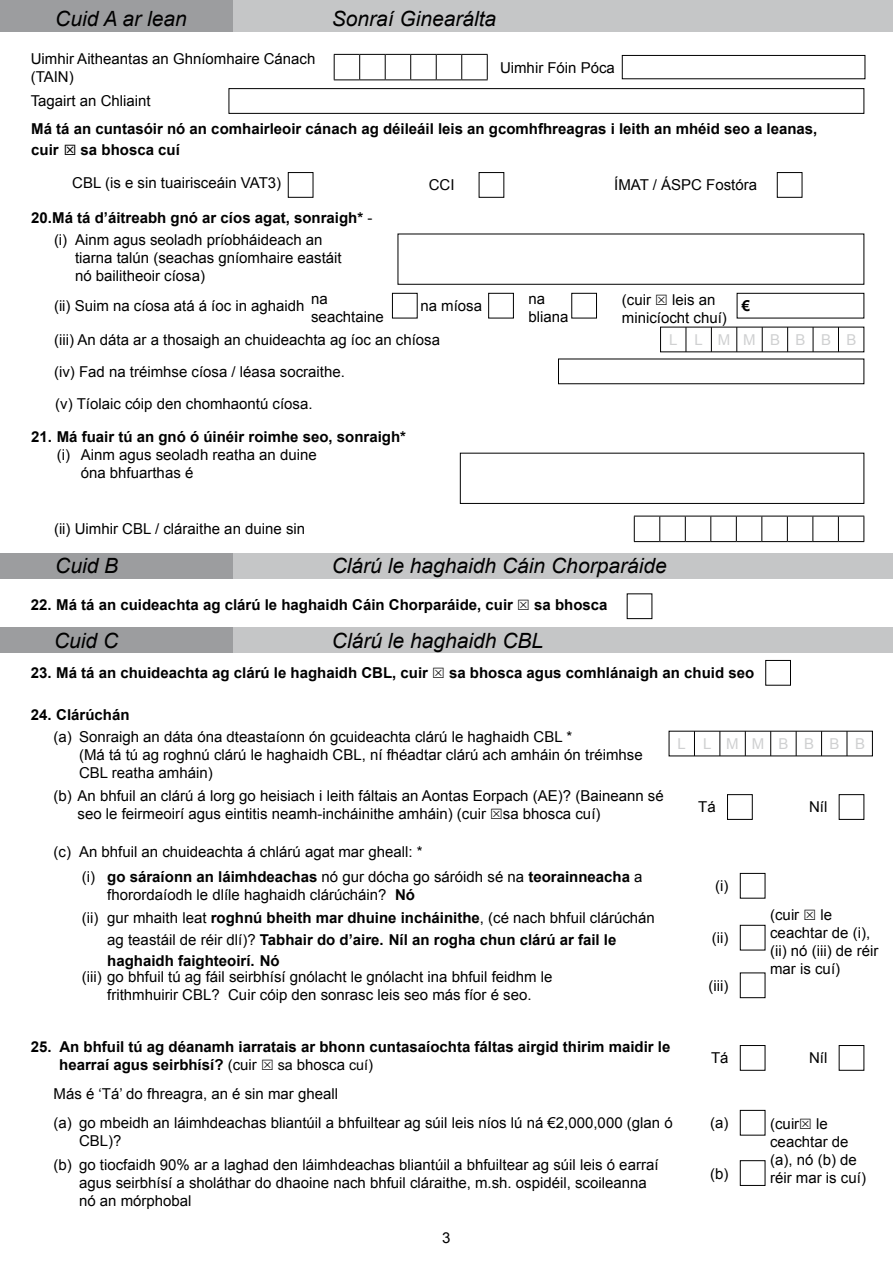
<style>
.page{position:relative;width:893px;height:1263px;background:#fff}
.page>*{position:absolute;margin:0;border:0;box-sizing:border-box;transform-origin:0 0}
.t1{font:italic 21px "Arial";color:#000}
.t2{font:15px/18px "Arial";color:#000}
.t3{font:700 15px/21.6px "Arial";color:#000}
.t4{font:15px "Arial";letter-spacing:1.01em;color:#cfd0d1}
.s1{font-weight:400}
.s2{font-weight:700}
.s3{font-size:14.25px}
</style>
<div class="page">
<div style="left:0;top:0;width:234px;height:32px;background:#9c9d9f"></div>
<div style="left:234px;top:0;width:659px;height:32px;background:#c5c6c7"></div>
<div style="left:0;top:553px;width:234px;height:25px;background:#9c9d9f"></div>
<div style="left:234px;top:553px;width:659px;height:25px;background:#c5c6c7"></div>
<div style="left:288px;top:172px;width:25px;height:26px;border:1px solid #000"></div>
<div style="left:479px;top:172px;width:25px;height:26px;border:1px solid #000"></div>
<div style="left:777px;top:172px;width:25px;height:26px;border:1px solid #000"></div>
<svg style="left:334px;top:54px;width:154px;height:27px"></svg>
<div style="left:622px;top:55px;width:243px;height:24px;border:1px solid #000"></div>
<div style="left:229px;top:88px;width:635px;height:26px;border:1px solid #000"></div>
<div style="left:460px;top:453px;width:404px;height:51px;border:1px solid #000"></div>
<svg style="left:634px;top:516px;width:230px;height:26px"></svg>
<div style="left:0;top:627px;width:234px;height:26px;background:#9c9d9f"></div>
<div style="left:234px;top:627px;width:659px;height:26px;background:#c5c6c7"></div>
<div style="left:765px;top:660px;width:26px;height:26px;border:1px solid #000"></div>
<svg style="left:719px;top:731px;width:1px;height:25px"></svg>
<svg style="left:745px;top:731px;width:1px;height:25px"></svg>
<svg style="left:770px;top:731px;width:1px;height:25px"></svg>
<svg style="left:796px;top:731px;width:1px;height:25px"></svg>
<svg style="left:821px;top:731px;width:1px;height:25px"></svg>
<svg style="left:847px;top:731px;width:1px;height:25px"></svg>
<svg style="left:694px;top:731px;width:1px;height:25px"></svg>
<div style="left:727px;top:794px;width:26px;height:26px;border:1px solid #000"></div>
<div style="left:839px;top:794px;width:25px;height:26px;border:1px solid #000"></div>
<div style="left:740px;top:873px;width:25px;height:25px;border:1px solid #000"></div>
<div style="left:740px;top:925px;width:25px;height:25px;border:1px solid #000"></div>
<div style="left:740px;top:972px;width:25px;height:26px;border:1px solid #000"></div>
<div style="left:740px;top:1045px;width:25px;height:26px;border:1px solid #000"></div>
<div style="left:839px;top:1045px;width:25px;height:26px;border:1px solid #000"></div>
<div style="left:740px;top:1110px;width:25px;height:25px;border:1px solid #000"></div>
<div style="left:740px;top:1160px;width:25px;height:26px;border:1px solid #000"></div>
<div style="left:398px;top:234px;width:466px;height:51px;border:1px solid #000"></div>
<svg style="left:711px;top:327px;width:1px;height:25px"></svg>
<svg style="left:736px;top:327px;width:1px;height:25px"></svg>
<svg style="left:762px;top:327px;width:1px;height:25px"></svg>
<svg style="left:787px;top:327px;width:1px;height:25px"></svg>
<svg style="left:813px;top:327px;width:1px;height:25px"></svg>
<svg style="left:838px;top:327px;width:1px;height:25px"></svg>
<svg style="left:686px;top:327px;width:1px;height:25px"></svg>
<div style="left:392px;top:293px;width:26px;height:25px;border:1px solid #000"></div>
<div style="left:488px;top:293px;width:26px;height:25px;border:1px solid #000"></div>
<div style="left:571px;top:293px;width:26px;height:25px;border:1px solid #000"></div>
<div style="left:737px;top:293px;width:127px;height:25px;border:1px solid #000"></div>
<h1 class="t1" style="left:55px;top:5px;width:133px">Cuid A ar lean</h1>
<h1 class="t1" style="left:332px;top:5px;width:166px">Sonraí Ginearálta</h1>
<p class="t2" style="left:31px;top:50px;width:286px">Uimhir Aitheantas an Ghníomhaire Cánach (TAIN)</p>
<p class="t2" style="left:31px;top:92px;width:122px">Tagairt an Chliaint</p>
<p class="t2" style="left:500px;top:58px;width:116px">Uimhir Fóin Póca</p>
<p class="t3" style="left:31px;top:118px;width:788px">Má tá an cuntasóir nó an comhairleoir cánach ag déileáil leis an gcomhfhreagras i leith an mhéid seo a leanas, cuir</p>
<p class="t3" style="left:81px;top:140px;width:101px">sa bhosca cuí</p>
<p class="t2" style="left:72px;top:174px;width:210px">CBL (is e sin tuairisceáin VAT3)</p>
<p class="t2" style="left:429px;top:176px;width:27px">CCI</p>
<p class="t2" style="left:614px;top:176px;width:144px">ÍMAT / ÁSPC Fostóra</p>
<p class="t3" style="left:31px;top:208px;width:343px">20.Má tá d’áitreabh gnó ar cíos agat, sonraigh* <span class="s1">-</span></p>
<p class="t2" style="left:75px;top:230px;width:268px;text-indent:-21px">(i) Ainm agus seoladh príobháideach an tiarna talún (seachas gníomhaire eastáit nó bailitheoir cíosa)</p>
<p class="t2" style="left:622px;top:291px;width:31px">(cuir</p>
<p class="t2" style="left:622px;top:291px;width:107px;text-indent:50px">leis an minicíocht chuí)</p>
<p class="t2" style="left:311px;top:290px;width:74px">na seachtaine</p>
<p class="t2" style="left:420px;top:297px;width:63px">na míosa</p>
<p class="t2" style="left:528px;top:290px;width:42px">na bliana</p>
<p class="t3" style="left:742px;top:296px;width:10px">€</p>
<p class="t2" style="left:54px;top:297px;width:252px">(ii) Suim na cíosa atá á íoc in aghaidh</p>
<p class="t2" style="left:54px;top:331px;width:388px">(iii) An dáta ar a thosaigh an chuideachta ag íoc an chíosa</p>
<p class="t4" style="left:669px;top:330px;width:189px">L LMMBBBB</p>
<p class="t2" style="left:54px;top:363px;width:292px">(iv) Fad na tréimhse cíosa / léasa socraithe.</p>
<p class="t2" style="left:55px;top:394px;width:259px">(v) Tíolaic cóip den chomhaontú cíosa.</p>
<p class="t3" style="left:31px;top:426px;width:376px">21. Má fuair tú an gnó ó úinéir roimhe seo, sonraigh*</p>
<p class="t2" style="left:81px;top:445px;width:237px;text-indent:-24px">(i) Ainm agus seoladh reatha an duine óna bhfuarthas é</p>
<p class="t2" style="left:54px;top:520px;width:253px">(ii) Uimhir CBL / cláraithe an duine sin</p>
<h1 class="t1" style="left:55px;top:552px;width:65px">Cuid B</h1>
<h1 class="t1" style="left:332px;top:552px;width:336px">Clárú le haghaidh Cáin Chorparáide</h1>
<p class="t3" style="left:31px;top:594px;width:484px">22. Má tá an cuideachta ag clárú le haghaidh Cáin Chorparáide, cuir</p>
<p class="t3" style="left:534px;top:594px;width:75px">sa bhosca</p>
<h1 class="t1" style="left:54px;top:627px;width:66px">Cuid C</h1>
<h1 class="t1" style="left:332px;top:627px;width:213px">Clárú le haghaidh CBL</h1>
<p class="t3" style="left:31px;top:663px;width:399px">23. Má tá an chuideachta ag clárú le haghaidh CBL, cuir</p>
<p class="t3" style="left:449px;top:663px;width:307px">sa bhosca agus comhlánaigh an chuid seo</p>
<p class="t3" style="left:31px;top:705px;width:100px">24. Clárúchán</p>
<p class="t4" style="left:677px;top:734px;width:189px">L LMMBBBB</p>
<p class="t2" style="left:79px;top:728px;width:565px;text-indent:-26px">(a) Sonraigh an dáta óna dteastaíonn ón gcuideachta clárú le haghaidh CBL *<br>(Má tá tú ag roghnú clárú le haghaidh CBL, ní fhéadtar clárú ach amháin ón tréimhse<br>CBL reatha amháin)</p>
<p class="t2" style="left:78px;top:787px;width:588px;text-indent:-24px">(b) An bhfuil an clárú á lorg go heisiach i leith fáltais an Aontas Eorpach (AE)? (Baineann sé seo le feirmeoirí agus eintitis neamh-incháinithe amháin) (cuir sa bhosca cuí)</p>
<p class="t2" style="left:698px;top:798px;width:19px">Tá</p>
<p class="t2" style="left:809px;top:798px;width:20px">Níl</p>
<p class="t2" style="left:54px;top:843px;width:371px">(c) An bhfuil an chuideachta á chlárú agat mar gheall: *</p>
<p class="t2" style="left:107px;top:868px;width:537px;text-indent:-26px">(i) <span class="s2">go sáraíonn an láimhdeachas</span> nó gur dócha go sáróidh sé na <span class="s2">teorainneacha</span> a fhorordaíodh le dlíle haghaidh clárúcháin? <span class="s2">Nó</span></p>
<p class="t2" style="left:715px;top:877px;width:15px">(i)</p>
<p class="t3" style="left:107px;top:907px;width:549px;text-indent:-25px"><span class="s1">(ii) gur mhaith leat</span> roghnú bheith mar dhuine incháinithe<span class="s1">, (cé nach bhfuil clárúchán ag teastáil de réir dlí)?</span> Tabhair do d’aire. Níl an rogha chun clárú ar fail le haghaidh faighteoirí. Nó</p>
<p class="t2" style="left:770px;top:906px;width:31px">(cuir</p>
<p class="t2" style="left:770px;top:906px;width:110px;text-indent:50px">le ceachtar de (i), (ii) nó (iii) de réir mar is cuí)</p>
<p class="t2" style="left:712px;top:929px;width:18px">(ii)</p>
<p class="t2" style="left:82px;top:968px;width:472px;text-align:center">(iii) go bhfuil tú ag fáil seirbhísí gnólacht le gnólacht ina bhfuil feidhm le frithmhuirir CBL? Cuir cóip den sonrasc leis seo más fíor é seo.</p>
<p class="t2" style="left:709px;top:977px;width:21px">(iii)</p>
<p class="t3" style="left:59px;top:1038px;width:613px;line-height:18px;text-indent:-28px">25. An bhfuil tú ag déanamh iarratais ar bhonn cuntasaíochta fáltas airgid thirim maidir le hearraí agus seirbhísí? <span class="s1">(cuir</span></p>
<p class="t2" style="left:711px;top:1049px;width:19px">Tá</p>
<p class="t2" style="left:809px;top:1049px;width:20px">Níl</p>
<p class="t2" style="left:278px;top:1055px;width:97px"><span class="s3">sa</span> bhosca <span class="s3">cuí</span>)</p>
<p class="t2" style="left:54px;top:1084px;width:286px">Más é ‘Tá’ do fhreagra, an é sin mar gheall</p>
<p class="t2" style="left:79px;top:1114px;width:595px;text-indent:-26px">(a) go mbeidh an láimhdeachas bliantúil a bhfuiltear ag súil leis níos lú ná €2,000,000 (glan ó<br>CBL)?</p>
<p class="t2" style="left:710px;top:1114px;width:20px">(a)</p>
<p class="t2" style="left:79px;top:1155px;width:581px;text-indent:-26px">(b) go tiocfaidh 90% ar a laghad den láimhdeachas bliantúil a bhfuiltear ag súil leis ó earraí agus seirbhísí a sholáthar do dhaoine nach bhfuil cláraithe, m.sh. ospidéil, scoileanna nó an mórphobal</p>
<p class="t2" style="left:710px;top:1164px;width:20px">(b)</p>
<p class="t2" style="left:442px;top:1229px;width:10px">3</p>
<p class="t2" style="left:770px;top:1115px;width:97px">(cuir le ceachtar de (a), nó (b) de réir mar is cuí)</p>
</div>
